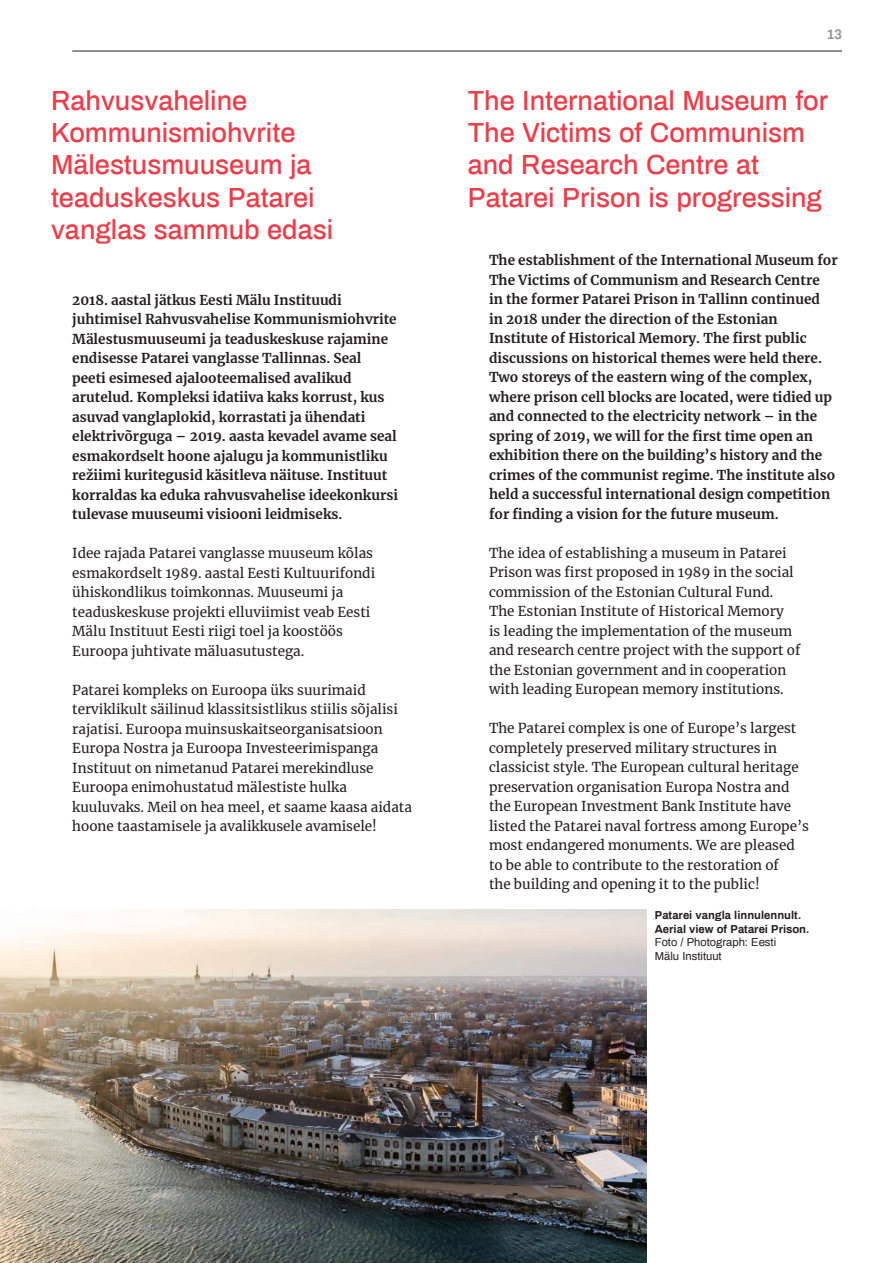
<style>
.page{position:relative;width:893px;height:1263px;background:#fff}
.page>*{position:absolute;margin:0;border:0;box-sizing:border-box;transform-origin:0 0}
.t1{font:500 27px/32.4px "Archivo";color:#ee3d49}
.t2{font:13.5px/19.5px "Merriweather";color:#231f20}
.t3{font:700 13.5px/19.5px "Merriweather";color:#231f20}
.t4{font:700 13.5px "Archivo";color:#939598}
.t5{font:700 11.25px/13.5px "Archivo";color:#231f20}
.t6{font:11.25px/13.5px "Archivo";color:#231f20}
</style>
<div class="page">
<hr style="left:72px;top:51px;width:770px;height:1px;background:#231f20">
<img style="left:0;top:909px;width:646px;height:354px">
<p class="t4" style="left:827px;top:25px;width:17px">13</p>
<h1 class="t1" style="left:51px;top:83px;width:284px">Rahvusvaheline<br>Kommunismiohvrite<br>Mälestusmuuseum ja teaduskeskus Patarei vanglas sammub edasi</h1>
<h1 class="t1" style="left:468px;top:83px;width:362px">The International Museum for<br>The Victims of Communism and Research Centre at<br>Patarei Prison is progressing</h1>
<p class="t3" style="left:72px;top:289px;width:327px">2018. aastal jätkus Eesti Mälu Instituudi juhtimisel Rahvusvahelise Kommunismiohvrite Mälestusmuuseumi ja teaduskeskuse rajamine endisesse Patarei vanglasse Tallinnas. Seal peeti esimesed ajalooteemalised avalikud arutelud. Kompleksi idatiiva kaks korrust, kus asuvad vanglaplokid, korrastati ja ühendati elektrivõrguga – 2019. aasta kevadel avame seal esmakordselt hoone ajalugu ja kommunistliku režiimi kuritegusid käsitleva näituse. Instituut korraldas ka eduka rahvusvahelise ideekonkursi tulevase muuseumi visiooni leidmiseks.</p>
<p class="t2" style="left:72px;top:543px;width:304px">Idee rajada Patarei vanglasse muuseum kõlas esmakordselt 1989. aastal Eesti Kultuurifondi ühiskondlikus toimkonnas. Muuseumi ja teaduskeskuse projekti elluviimist veab Eesti Mälu Instituut Eesti riigi toel ja koostöös Euroopa juhtivate mäluasutustega.</p>
<p class="t2" style="left:72px;top:679px;width:341px">Patarei kompleks on Euroopa üks suurimaid terviklikult säilinud klassitsistlikus stiilis sõjalisi rajatisi. Euroopa muinsuskaitseorganisatsioon Europa Nostra ja Euroopa Investeerimispanga Instituut on nimetanud Patarei merekindluse Euroopa enimohustatud mälestiste hulka kuuluvaks. Meil on hea meel, et saame kaasa aidata hoone taastamisele ja avalikkusele avamisele!</p>
<p class="t3" style="left:489px;top:250px;width:350px">The establishment of the International Museum for The Victims of Communism and Research Centre<br>in the former Patarei Prison in Tallinn continued<br>in 2018 under the direction of the Estonian Institute of Historical Memory. The first public discussions on historical themes were held there.<br>Two storeys of the eastern wing of the complex, where prison cell blocks are located, were tidied up and connected to the electricity network – in the spring of 2019, we will for the first time open an exhibition there on the building’s history and the crimes of the communist regime. The institute also held a successful international design competition for finding a vision for the future museum.</p>
<p class="t2" style="left:489px;top:543px;width:313px">The idea of establishing a museum in Patarei Prison was first proposed in 1989 in the social commission of the Estonian Cultural Fund.<br>The Estonian Institute of Historical Memory<br>is leading the implementation of the museum and research centre project with the support of the Estonian government and in cooperation with leading European memory institutions.</p>
<p class="t2" style="left:489px;top:718px;width:321px">The Patarei complex is one of Europe’s largest completely preserved military structures in classicist style. The European cultural heritage preservation organisation Europa Nostra and the European Investment Bank Institute have listed the Patarei naval fortress among Europe’s most endangered monuments. We are pleased to be able to contribute to the restoration of<br>the building and opening it to the public!</p>
<p class="t5" style="left:655px;top:908px;width:156px">Patarei vangla linnulennult.<br>Aerial view of Patarei Prison.</p>
<p class="t6" style="left:655px;top:935px;width:123px">Foto / Photograph: Eesti<br>Mälu Instituut</p>
</div>
